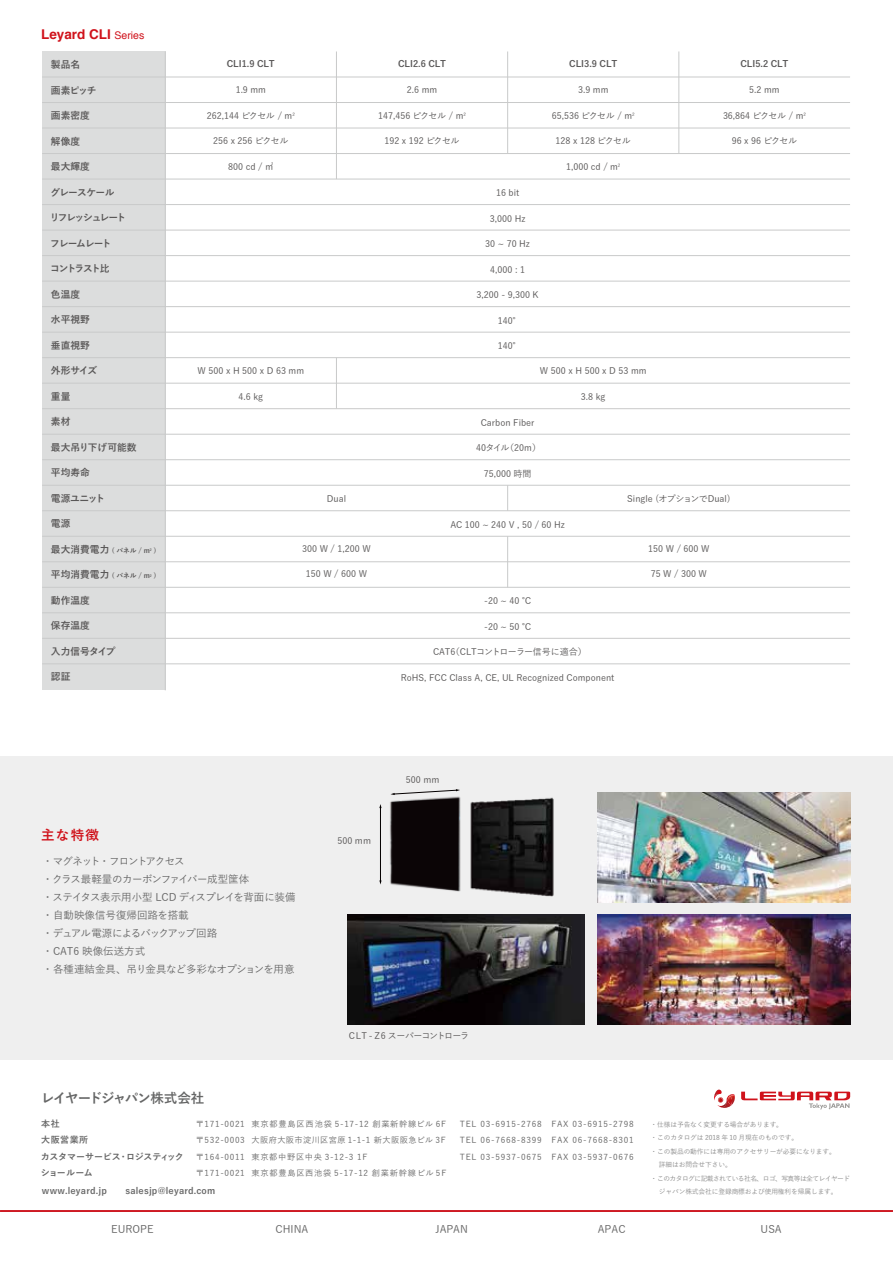
<style>
.page{position:relative;width:893px;height:1263px;background:#fff}
.page>*{position:absolute;margin:0;border:0;box-sizing:border-box;transform-origin:0 0}
.t1{font:700 13.5px "Helvetica";color:#d0121b}
.t2{font:700 13.5px "Yu Go";letter-spacing:-.075em;color:#666767}
.t3{font:700 13.5px "Yu Go";color:#d0121b}
.t4{font:500 10.5px/18px "Yu Go";letter-spacing:-.03em;color:#666}
.t5{font:700 9.75px "Yu Go";letter-spacing:-.005em;color:#595757}
.t6{font:700 9.75px "Yu Go";letter-spacing:-.15em;color:#595757}
.t7{font:700 9.75px "Yu Go";letter-spacing:-.075em;color:#595757}
.t8{font:700 9.75px "Yu Go";letter-spacing:-.1em;color:#595757}
.t9{font:700 9.75px "Yu Go";letter-spacing:-.035em;color:#595757}
.t10{font:500 9px "Yu Go";color:#595757}
.t11{font:700 9px "Yu Go";color:#595757}
.t12{font:700 9px "Yu Go";letter-spacing:.02em;color:#666}
.t13{font:700 9px/16.5px "Yu Go";letter-spacing:-.02em;color:#666}
.t14{font:500 9px "Yu Go";letter-spacing:-.025em;color:#595757}
.t15{font:500 9px "Yu Go";letter-spacing:-.035em;color:#595757}
.t16{font:500 9px "Yu Go";letter-spacing:-.075em;color:#595757}
.t17{font:500 9px "Yu Go";letter-spacing:-.04em;color:#595757}
.t18{font:500 8.25px/16.5px "Yu Go";letter-spacing:.08em;color:#666}
.t19{font:500 6.75px/13.5px "Yu Go";letter-spacing:-.02em;color:#898989}
.t20{font:700 6.75px "Yu Go";letter-spacing:-.01em;color:#595757}
.s1{font-weight:400;font-size:10.5px}
.s2{font-size:9.75px}
</style>
<div class="page">
<div style="left:42px;top:51px;width:123px;height:639px;background:#dcdddd"></div>
<div style="left:0;top:756px;width:893px;height:303px;background:#efefef"></div>
<img style="left:624px;top:792px;width:226px;height:110px">
<img style="left:597px;top:915px;width:253px;height:109px">
<img style="left:348px;top:915px;width:237px;height:109px">
<img style="left:379px;top:794px;width:42px;height:94px">
<img style="left:421px;top:792px;width:203px;height:111px">
<hr style="left:42px;top:77px;width:808px;height:1px;background:#c9caca">
<hr style="left:42px;top:102px;width:808px;height:1px;background:#c9caca">
<hr style="left:42px;top:128px;width:808px;height:1px;background:#c9caca">
<hr style="left:42px;top:153px;width:808px;height:1px;background:#c9caca">
<hr style="left:42px;top:179px;width:808px;height:1px;background:#c9caca">
<hr style="left:42px;top:204px;width:808px;height:1px;background:#c9caca">
<hr style="left:42px;top:230px;width:808px;height:1px;background:#c9caca">
<hr style="left:42px;top:255px;width:808px;height:1px;background:#c9caca">
<hr style="left:42px;top:281px;width:808px;height:1px;background:#c9caca">
<hr style="left:42px;top:306px;width:808px;height:1px;background:#c9caca">
<hr style="left:42px;top:332px;width:808px;height:1px;background:#c9caca">
<hr style="left:42px;top:357px;width:808px;height:1px;background:#c9caca">
<hr style="left:42px;top:383px;width:808px;height:1px;background:#c9caca">
<hr style="left:42px;top:408px;width:808px;height:1px;background:#c9caca">
<hr style="left:42px;top:434px;width:808px;height:1px;background:#c9caca">
<hr style="left:42px;top:459px;width:808px;height:1px;background:#c9caca">
<hr style="left:42px;top:485px;width:808px;height:1px;background:#c9caca">
<hr style="left:42px;top:510px;width:808px;height:1px;background:#c9caca">
<hr style="left:42px;top:536px;width:808px;height:1px;background:#c9caca">
<hr style="left:42px;top:561px;width:808px;height:1px;background:#c9caca">
<hr style="left:42px;top:587px;width:808px;height:1px;background:#c9caca">
<hr style="left:42px;top:612px;width:808px;height:1px;background:#c9caca">
<hr style="left:42px;top:638px;width:808px;height:1px;background:#c9caca">
<hr style="left:42px;top:663px;width:808px;height:1px;background:#c9caca">
<hr style="left:165px;top:51px;width:1px;height:639px;background:#c9caca">
<hr style="left:507px;top:51px;width:1px;height:103px;background:#c9caca">
<hr style="left:336px;top:51px;width:1px;height:128px;background:#c9caca">
<hr style="left:336px;top:358px;width:1px;height:51px;background:#c9caca">
<svg style="left:507px;top:486px;width:1px;height:24px"></svg>
<hr style="left:507px;top:536px;width:1px;height:51px;background:#c9caca">
<hr style="left:678px;top:51px;width:1px;height:103px;background:#c9caca">
<svg style="left:391px;top:789px;width:69px;height:6px"></svg>
<hr style="left:380px;top:807px;width:1px;height:74px;background:#040000">
<hr style="left:0;top:1210px;width:893px;height:2px;background:#d0121b">
<svg style="left:741px;top:1091px;width:109px;height:18px"></svg>
<svg style="left:714px;top:1089px;width:21px;height:19px"></svg>
<h1 class="t1" style="left:41px;top:23px;width:105px">Leyard CLI <span class="s1">Series</span></h1>
<p class="t5" style="left:51px;top:59px;width:31px">製品名</p>
<p class="t5" style="left:51px;top:85px;width:47px">画素ピッチ</p>
<p class="t5" style="left:51px;top:110px;width:40px">画素密度</p>
<p class="t5" style="left:51px;top:136px;width:31px">解像度</p>
<p class="t5" style="left:51px;top:161px;width:40px">最大輝度</p>
<p class="t7" style="left:50px;top:187px;width:66px">グレースケール</p>
<p class="t6" style="left:50px;top:212px;width:78px">リフレッシュレート</p>
<p class="t8" style="left:50px;top:238px;width:63px">フレームレート</p>
<p class="t6" style="left:50px;top:263px;width:61px">コントラスト比</p>
<p class="t5" style="left:51px;top:289px;width:31px">色温度</p>
<p class="t5" style="left:51px;top:314px;width:40px">水平視野</p>
<p class="t5" style="left:51px;top:340px;width:40px">垂直視野</p>
<p class="t5" style="left:51px;top:365px;width:48px">外形サイズ</p>
<p class="t5" style="left:51px;top:391px;width:21px">重量</p>
<p class="t5" style="left:51px;top:416px;width:21px">素材</p>
<p class="t5" style="left:51px;top:442px;width:87px">最大吊り下げ可能数</p>
<p class="t5" style="left:51px;top:467px;width:40px">平均寿命</p>
<p class="t5" style="left:51px;top:493px;width:56px">電源ユニット</p>
<p class="t5" style="left:51px;top:518px;width:21px">電源</p>
<p class="t20" style="left:51px;top:546px;width:107px"><span class="s2">最大消費電力</span> ( パネル / m<sup>2</sup> )</p>
<p class="t20" style="left:51px;top:572px;width:107px"><span class="s2">平均消費電力</span> ( パネル / m<sup>2</sup> )</p>
<p class="t5" style="left:51px;top:595px;width:40px">動作温度</p>
<p class="t5" style="left:51px;top:620px;width:40px">保存温度</p>
<p class="t9" style="left:51px;top:646px;width:66px">入力信号タイプ</p>
<p class="t5" style="left:51px;top:671px;width:21px">認証</p>
<p class="t11" style="left:227px;top:58px;width:50px">CLI1.9 CLT</p>
<p class="t10" style="left:236px;top:81px;width:32px">1.9 mm</p>
<p class="t10" style="left:207px;top:107px;width:89px">262,144 ピクセル / m<sup>2</sup></p>
<p class="t10" style="left:213px;top:132px;width:77px">256 x 256 ピクセル</p>
<p class="t10" style="left:228px;top:158px;width:47px">800 cd / ㎡</p>
<p class="t10" style="left:198px;top:363px;width:108px">W 500 x H 500 x D 63 mm</p>
<p class="t10" style="left:239px;top:388px;width:26px">4.6 kg</p>
<p class="t11" style="left:398px;top:58px;width:50px">CLI2.6 CLT</p>
<p class="t10" style="left:407px;top:81px;width:32px">2.6 mm</p>
<p class="t10" style="left:378px;top:107px;width:89px">147,456 ピクセル / m<sup>2</sup></p>
<p class="t10" style="left:384px;top:132px;width:77px">192 x 192 ピクセル</p>
<p class="t11" style="left:569px;top:58px;width:50px">CLI3.9 CLT</p>
<p class="t11" style="left:740px;top:58px;width:50px">CLI5.2 CLT</p>
<p class="t10" style="left:496px;top:185px;width:25px">16 bit</p>
<p class="t10" style="left:490px;top:210px;width:37px">3,000 Hz</p>
<p class="t10" style="left:485px;top:236px;width:46px">30 ~ 70 Hz</p>
<p class="t10" style="left:490px;top:261px;width:36px">4,000 : 1</p>
<p class="t10" style="left:476px;top:287px;width:64px">3,200 - 9,300 K</p>
<p class="t10" style="left:498px;top:312px;width:25px">140°</p>
<p class="t10" style="left:498px;top:338px;width:25px">140°</p>
<p class="t10" style="left:578px;top:81px;width:32px">3.9 mm</p>
<p class="t14" style="left:552px;top:107px;width:84px">65,536 ピクセル / m<sup>2</sup></p>
<p class="t10" style="left:555px;top:132px;width:77px">128 x 128 ピクセル</p>
<p class="t10" style="left:566px;top:158px;width:56px">1,000 cd / m<sup>2</sup></p>
<p class="t10" style="left:540px;top:363px;width:108px">W 500 x H 500 x D 53 mm</p>
<p class="t10" style="left:581px;top:388px;width:26px">3.8 kg</p>
<p class="t10" style="left:481px;top:414px;width:55px">Carbon Fiber</p>
<p class="t17" style="left:476px;top:440px;width:66px">40タイル（20m）</p>
<p class="t10" style="left:484px;top:465px;width:49px">75,000 時間</p>
<p class="t10" style="left:749px;top:81px;width:32px">5.2 mm</p>
<p class="t14" style="left:723px;top:107px;width:84px">36,864 ピクセル / m<sup>2</sup></p>
<p class="t10" style="left:732px;top:132px;width:67px">96 x 96 ピクセル</p>
<p class="t10" style="left:327px;top:490px;width:21px">Dual</p>
<p class="t10" style="left:627px;top:490px;width:105px">Single (オプションでDual)</p>
<p class="t10" style="left:450px;top:516px;width:116px">AC 100 ~ 240 V , 50 / 60 Hz</p>
<p class="t10" style="left:302px;top:540px;width:70px">300 W / 1,200 W</p>
<p class="t10" style="left:306px;top:565px;width:63px">150 W / 600 W</p>
<p class="t10" style="left:484px;top:593px;width:48px">-20 ~ 40 ℃</p>
<p class="t10" style="left:484px;top:618px;width:48px">-20 ~ 50 ℃</p>
<p class="t15" style="left:433px;top:644px;width:155px">CAT6（CLTコントローラー信号に適合）</p>
<p class="t10" style="left:401px;top:669px;width:215px">RoHS, FCC Class A, CE, UL Recognized Component</p>
<p class="t10" style="left:648px;top:540px;width:63px">150 W / 600 W</p>
<p class="t10" style="left:651px;top:565px;width:58px">75 W / 300 W</p>
<p class="t10" style="left:406px;top:771px;width:35px">500 mm</p>
<h1 class="t3" style="left:41px;top:827px;width:60px">主な特徴</h1>
<p class="t4" style="left:43px;top:850px;width:254px">・マグネット・フロントアクセス<br>・クラス最軽量のカーボンファイバー成型筐体<br>・ステイタス表示用小型 LCD ディスプレイを背面に装備・自動映像信号復帰回路を搭載<br>・デュアル電源によるバックアップ回路<br>・CAT6 映像伝送方式<br>・各種連結金具、吊り金具など多彩なオプションを用意</p>
<p class="t10" style="left:337px;top:832px;width:35px">500 mm</p>
<p class="t16" style="left:349px;top:1027px;width:122px">CLT - Z6 スーパーコントローラ</p>
<h1 class="t2" style="left:41px;top:1090px;width:165px">レイヤードジャパン株式会社</h1>
<p class="t13" style="left:41px;top:1132px;width:145px">大阪営業所<br>カスタマーサービス・ロジスティックショールーム</p>
<p class="t18" style="left:196px;top:1114px;width:252px">〒171-0021 東京都豊島区西池袋 5-17-12 創業新幹線ビル 6F〒532-0003 大阪府大阪市淀川区宮原 1-1-1 新大阪阪急ビル 3F〒164-0011 東京都中野区中央 3-12-3 1F<br>〒171-0021 東京都豊島区西池袋 5-17-12 創業新幹線ビル 5F</p>
<p class="t18" style="left:460px;top:1114px;width:176px;text-align:justify">TEL 03-6915-2768　FAX 03-6915-2798<br>TEL 06-7668-8399　FAX 06-7668-8301<br>TEL 03-5937-0675　FAX 03-5937-0676</p>
<p class="t12" style="left:42px;top:1186px;width:175px">www.leyard.jp　　salesjp@leyard.com</p>
<p class="t19" style="left:651px;top:1117px;width:201px">・仕様は予告なく変更する場合があります。　<br>・このカタログは 2018 年 10 月現在のものです。　<br>・この製品の動作には専用のアクセサリーが必要になります。<br>　詳細はお問合せ下さい。<br>・このカタログに記載されている社名、ロゴ、写真等は全てレイヤード　ジャパン株式会社に登録商標および使用権利を帰属します。</p>
<p class="t4" style="left:111px;top:1219px;width:44px">EUROPE</p>
<p class="t4" style="left:276px;top:1219px;width:34px">CHINA</p>
<p class="t4" style="left:436px;top:1219px;width:34px">JAPAN</p>
<p class="t4" style="left:761px;top:1219px;width:23px">USA</p>
<p class="t4" style="left:598px;top:1219px;width:29px">APAC</p>
</div>
